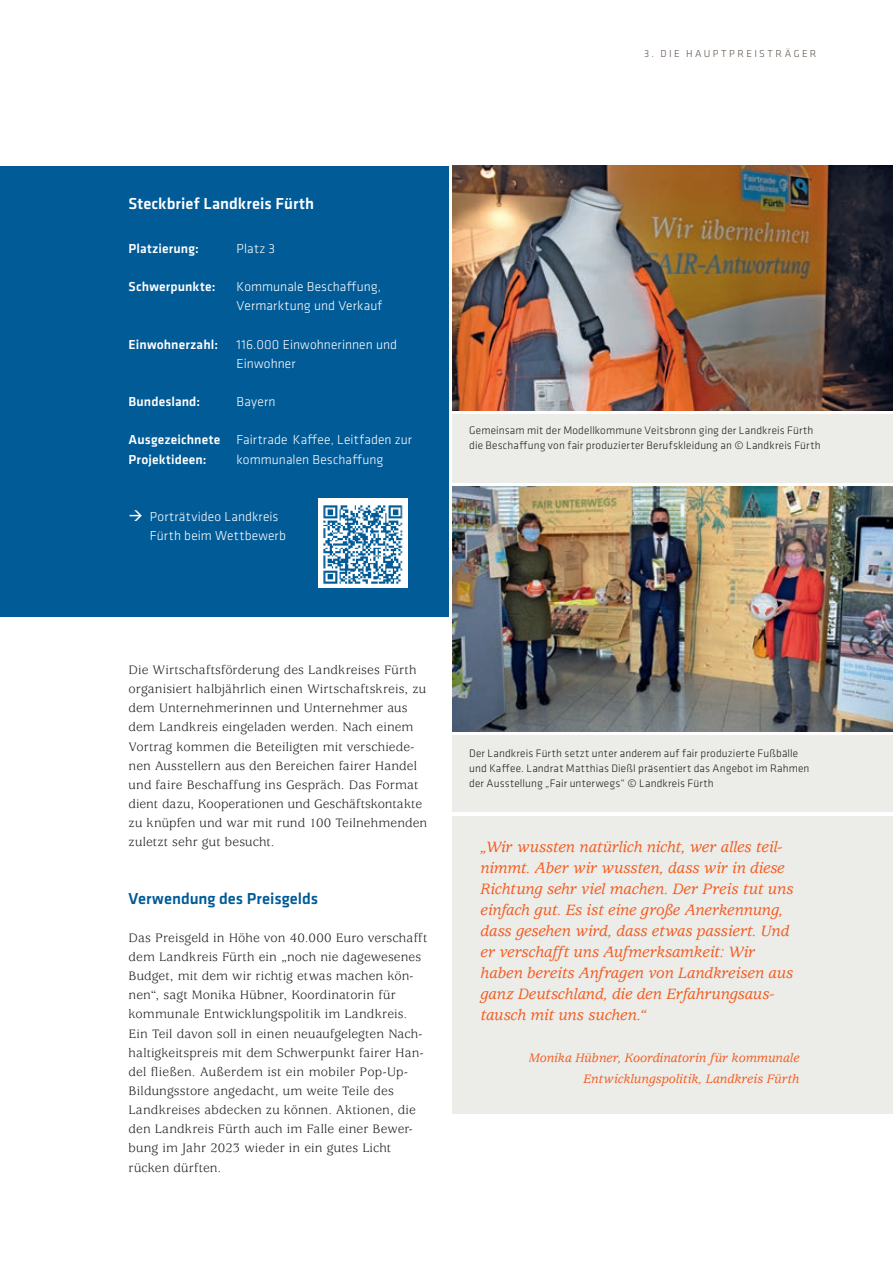
<style>
.page{position:relative;width:893px;height:1263px;background:#fff}
.page>*{position:absolute;margin:0;border:0;box-sizing:border-box;transform-origin:0 0}
.t1{font:italic 500 16.5px/21px "Usherwood Std";letter-spacing:-.005em;color:#f25d21}
.t2{font:500 16.5px "Klavika";letter-spacing:.005em;color:#fff}
.t3{font:500 16.5px "Klavika";color:#005b97}
.t4{font:13.5px/19.2px "Usherwood Std";letter-spacing:.01em;color:#231f20}
.t5{font:300 13.5px/19.2px "Klavika";letter-spacing:.005em;color:#fff}
.t6{font:500 13.5px/19.2px "Klavika";letter-spacing:.01em;color:#fff}
.t7{font:italic 500 13.5px/21px "Usherwood Std";color:#f25d21;text-align:right}
.t8{font:300 11.25px/15px "Klavika";letter-spacing:.015em;color:#231f20}
.t9{font:300 10.5px "Klavika";letter-spacing:.23em;color:#60534c}
.s1{font-weight:300}
</style>
<div class="page">
<div style="left:453px;top:816px;width:440px;height:298px;background:#ecece9"></div>
<div style="left:0;top:166px;width:449px;height:451px;background:#005b97"></div>
<div style="left:453px;top:415px;width:440px;height:68px;background:#ecece9"></div>
<div style="left:453px;top:736px;width:440px;height:76px;background:#ecece9"></div>
<div style="left:318px;top:499px;width:90px;height:89px;background:#fff"></div>
<img style="left:323px;top:505px;width:80px;height:79px">
<img style="left:453px;top:166px;width:440px;height:244px">
<img style="left:453px;top:487px;width:440px;height:244px">
<p class="t9" style="left:644px;top:48px;width:174px">3. DIE HAUPTPREISTRÄGER</p>
<p class="t2" style="left:129px;top:194px;width:187px">Steckbrief Landkreis Fürth</p>
<p class="t6" style="left:129px;top:239px;width:72px">Platzierung:</p>
<p class="t5" style="left:237px;top:239px;width:40px">Platz 3</p>
<p class="t6" style="left:129px;top:277px;width:88px">Schwerpunkte:</p>
<p class="t5" style="left:237px;top:277px;width:147px">Kommunale Beschafung,<br>Vermarktung und Verkauf</p>
<p class="t6" style="left:129px;top:335px;width:91px">Einwohnerzahl:</p>
<p class="t5" style="left:237px;top:335px;width:162px">116.000 Einwohnerinnen und<br>Einwohner</p>
<p class="t6" style="left:129px;top:392px;width:73px">Bundesland:</p>
<p class="t5" style="left:237px;top:392px;width:40px">Bayern</p>
<p class="t6" style="left:129px;top:431px;width:285px">Ausgezeichnete <span class="s1">Fairtrade Kafee, Leitfaden zur<br></span>Projektideen:</p>
<p class="t5" style="left:237px;top:450px;width:148px">kommunalen Beschafung</p>
<p class="t5" style="left:150px;top:507px;width:138px;text-indent:-21px">→ Porträtvideo Landkreis<br>Fürth beim Wettbewerb</p>
<p class="t8" style="left:469px;top:423px;width:353px">Gemeinsam mit der Modellkommune Veitsbronn ging der Landkreis Fürth die Beschafung von fair produzierter Berufskleidung an © Landkreis Fürth</p>
<p class="t4" style="left:129px;top:661px;width:300px">Die Wirtschaftsförderung des Landkreises Fürth organisiert halbjährlich einen Wirtschaftskreis, zu dem Unternehmerinnen und Unternehmer aus dem Landkreis eingeladen werden. Nach einem Vortrag kommen die Beteiligten mit verschiede&shy;nen Ausstellern aus den Bereichen fairer Handel und faire Beschaffung ins Gespräch. Das Format dient dazu, Kooperationen und Geschäftskontakte zu knüpfen und war mit rund 100 Teilnehmenden zuletzt sehr gut besucht.</p>
<p class="t3" style="left:129px;top:889px;width:191px">Verwendung des Preisgelds</p>
<p class="t4" style="left:129px;top:929px;width:300px">Das Preisgeld in Höhe von 40.000 Euro verschafft dem Landkreis Fürth ein „noch nie dagewesenes Budget, mit dem wir richtig etwas machen kön&shy;nen“, sagt Monika Hübner, Koordinatorin für kommunale Entwicklungspolitik im Landkreis.<br>Ein Teil davon soll in einen neuaufgelegten Nach&shy;haltigkeitspreis mit dem Schwerpunkt fairer Han&shy;del fießen. Außerdem ist ein mobiler Pop-Up-Bildungsstore angedacht, um weite Teile des Landkreises abdecken zu können. Aktionen, die den Landkreis Fürth auch im Falle einer Bewer&shy;bung im Jahr 2023 wieder in ein gutes Licht rücken dürften.</p>
<p class="t8" style="left:469px;top:746px;width:342px">Der Landkreis Fürth setzt unter anderem auf fair produzierte Fußbälle und Kafee. Landrat Matthias Dießl präsentiert das Angebot im Rahmen der Ausstellung „Fair unterwegs“ © Landkreis Fürth</p>
<p class="t1" style="left:480px;top:836px;width:314px">„Wir wussten natürlich nicht, wer alles teil&shy;nimmt. Aber wir wussten, dass wir in diese Richtung sehr viel machen. Der Preis tut uns einfach gut. Es ist eine große Anerkennung, dass gesehen wird, dass etwas passiert. Und er verschafft uns Aufmerksamkeit: Wir haben bereits Anfragen von Landkreisen aus ganz Deutschland, die den Erfahrungsaus&shy;tausch mit uns suchen.“</p>
<p class="t7" style="left:529px;top:1047px;width:272px">Monika Hübner, Koordinatorin für kommunale<br>Entwicklungspolitik, Landkreis Fürth</p>
</div>
